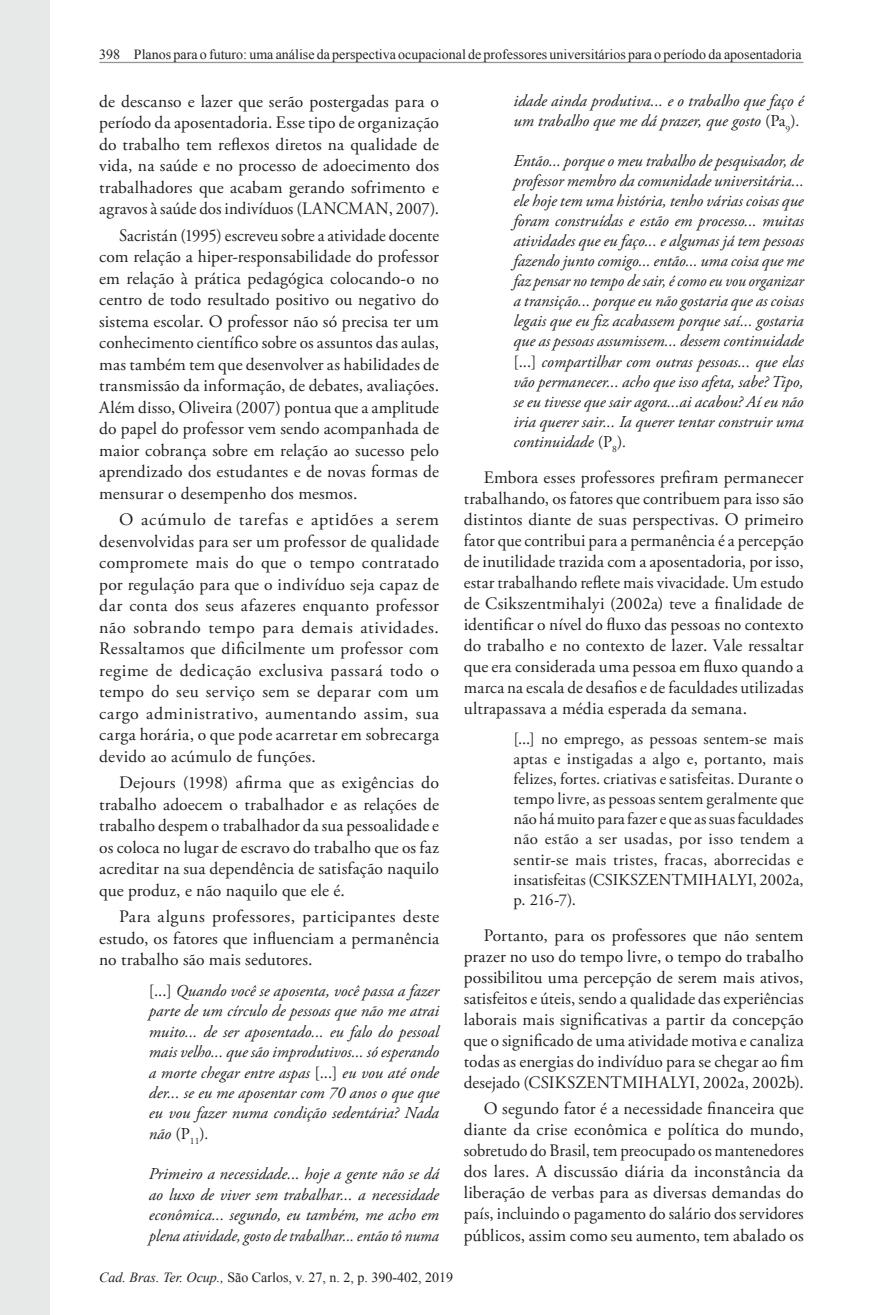
<style>
.page{position:relative;width:893px;height:1315px;background:#fff}
.page>*{position:absolute;margin:0;border:0;box-sizing:border-box;transform-origin:0 0}
.Paragraph{font:17.5px/21px "Adobe Garamond Pro";letter-spacing:.01em;color:#231f20;text-align:justify}
.Paragraph-2{font:17.5px/21.5px "Adobe Garamond Pro";letter-spacing:.01em;color:#231f20;text-align:justify;scale:.96 1}
.BlockQuote-Italico{font:italic 16.62px/19.9px "Adobe Garamond Pro";color:#231f20;text-align:justify}
.t1{font:16.62px/19.9px "Adobe Garamond Pro";letter-spacing:.005em;color:#231f20;text-align:justify}
.t2{font:14px "Times New Roman";color:#231f20}
.s1{color:#fff}
.s2{font-style:normal}
.s3{font-style:italic}
</style>
<div class="page">
<div style="left:0;top:0;width:50px;height:1315px;background:#e7e8e8"></div>
<hr style="left:100px;top:62px;width:703px;height:1px;background:#949698">
<p class="t2" style="left:66px;top:45px;width:737px"><span class="s1">398/402</span>398 Planos para o futuro: uma análise da perspectiva ocupacional de professores universitários para o período da aposentadoria</p>
<p class="Paragraph" style="left:99px;top:91px;width:341px;line-height:21.5px">de descanso e lazer que serão postergadas para o período da aposentadoria. Esse tipo de organização do trabalho tem reflexos diretos na qualidade de vida, na saúde e no processo de adoecimento dos trabalhadores que acabam gerando sofrimento e agravos à saúde dos indivíduos (LANCMAN, 2007).</p>
<p class="Paragraph-2" style="left:99px;top:225px;width:355px;text-indent:20px">Sacristán (1995) escreveu sobre a atividade docente com relação a hiper-responsabilidade do professor em relação à prática pedagógica colocando-o no centro de todo resultado positivo ou negativo do sistema escolar. O professor não só precisa ter um conhecimento científico sobre os assuntos das aulas, mas também tem que desenvolver as habilidades de transmissão da informação, de debates, avaliações.<br>Além disso, Oliveira (2007) pontua que a amplitude do papel do professor vem sendo acompanhada de maior cobrança sobre em relação ao sucesso pelo aprendizado dos estudantes e de novas formas de mensurar o desempenho dos mesmos.</p>
<p class="Paragraph" style="left:99px;top:510px;width:341px;line-height:21.5px;text-indent:20px">O acúmulo de tarefas e aptidões a serem desenvolvidas para ser um professor de qualidade compromete mais do que o tempo contratado por regulação para que o indivíduo seja capaz de dar conta dos seus afazeres enquanto professor não sobrando tempo para demais atividades.<br>Ressaltamos que dificilmente um professor com regime de dedicação exclusiva passará todo o tempo do seu serviço sem se deparar com um cargo administrativo, aumentando assim, sua carga horária, o que pode acarretar em sobrecarga devido ao acúmulo de funções.</p>
<p class="Paragraph" style="left:99px;top:772px;width:341px;line-height:21.5px;text-indent:20px">Dejours (1998) afirma que as exigências do trabalho adoecem o trabalhador e as relações de trabalho despem o trabalhador da sua pessoalidade e os coloca no lugar de escravo do trabalho que os faz acreditar na sua dependência de satisfação naquilo que produz, e não naquilo que ele é.</p>
<p class="Paragraph" style="left:99px;top:906px;width:341px;line-height:21.5px;text-indent:20px">Para alguns professores, participantes deste estudo, os fatores que influenciam a permanência no trabalho são mais sedutores.</p>
<p class="BlockQuote-Italico" style="left:149px;top:980px;width:292px;line-height:20.5px"><span class="s2">[...]</span> Quando você se aposenta, você passa a fazer parte de um círculo de pessoas que não me atrai muito... de ser aposentado... eu falo do pessoal mais velho... que são improdutivos... só esperando a morte chegar entre aspas <span class="s2">[...]</span> eu vou até onde der... se eu me aposentar com 70 anos o que que eu vou fazer numa condição sedentária? Nada não <span class="s2">(P</span><sub>11</sub><span class="s2">)</span>.</p>
<p class="BlockQuote-Italico" style="left:149px;top:1164px;width:292px;line-height:20.5px">Primeiro a necessidade... hoje a gente não se dá ao luxo de viver sem trabalhar... a necessidade econômica... segundo, eu também, me acho em plena atividade, gosto de trabalhar... então tô numa</p>
<p class="BlockQuote-Italico" style="left:513px;top:92px;width:292px">idade ainda produtiva... e o trabalho que faço é um trabalho que me dá prazer, que gosto <span class="s2">(Pa</span><sub>9</sub><span class="s2">)</span>.</p>
<p class="BlockQuote-Italico" style="left:513px;top:151px;width:292px">Então... porque o meu trabalho de pesquisador, de professor membro da comunidade universitária... ele hoje tem uma história, tenho várias coisas que foram construídas e estão em processo... muitas atividades que eu faço... e algumas já tem pessoas fazendo junto comigo... então... uma coisa que me faz pensar no tempo de sair, é como eu vou organizar a transição... porque eu não gostaria que as coisas legais que eu fiz acabassem porque saí... gostaria que as pessoas assumissem... dessem continuidade <span class="s2">[...]</span> compartilhar com outras pessoas... que elas vão permanecer... acho que isso afeta, sabe? Tipo, se eu tivesse que sair agora...ai acabou? Aí eu não iria querer sair... Ia querer tentar construir uma continuidade <span class="s2">(P</span><sub>8</sub><span class="s2">)</span>.</p>
<p class="Paragraph" style="left:464px;top:467px;width:341px;text-indent:20px">Embora esses professores prefiram permanecer trabalhando, os fatores que contribuem para isso são distintos diante de suas perspectivas. O primeiro fator que contribui para a permanência é a percepção de inutilidade trazida com a aposentadoria, por isso, estar trabalhando reflete mais vivacidade. Um estudo de Csikszentmihalyi (2002a) teve a finalidade de identificar o nível do fluxo das pessoas no contexto do trabalho e no contexto de lazer. Vale ressaltar que era considerada uma pessoa em fluxo quando a marca na escala de desafios e de faculdades utilizadas ultrapassava a média esperada da semana.</p>
<p class="t1" style="left:513px;top:729px;width:292px">[...] no emprego, as pessoas sentem-se mais aptas e instigadas a algo e, portanto, mais felizes, fortes. criativas e satisfeitas. Durante o tempo livre, as pessoas sentem geralmente que não há muito para fazer e que as suas faculdades não estão a ser usadas, por isso tendem a sentir-se mais tristes, fracas, aborrecidas e insatisfeitas (CSIKSZENTMIHALYI, 2002a, p. 216-7).</p>
<p class="Paragraph" style="left:464px;top:925px;width:341px;text-indent:20px">Portanto, para os professores que não sentem prazer no uso do tempo livre, o tempo do trabalho possibilitou uma percepção de serem mais ativos, satisfeitos e úteis, sendo a qualidade das experiências laborais mais significativas a partir da concepção que o significado de uma atividade motiva e canaliza todas as energias do indivíduo para se chegar ao fim desejado (CSIKSZENTMIHALYI, 2002a, 2002b).</p>
<p class="Paragraph" style="left:464px;top:1098px;width:341px;text-indent:20px">O segundo fator é a necessidade financeira que diante da crise econômica e política do mundo, sobretudo do Brasil, tem preocupado os mantenedores dos lares. A discussão diária da inconstância da liberação de verbas para as diversas demandas do país, incluindo o pagamento do salário dos servidores públicos, assim como seu aumento, tem abalado os</p>
<p class="t2" style="left:99px;top:1268px;width:356px"><span class="s3">Cad. Bras. Ter. Ocup.,</span> São Carlos, v. 27, n. 2, p. 390-402, 2019</p>
</div>
